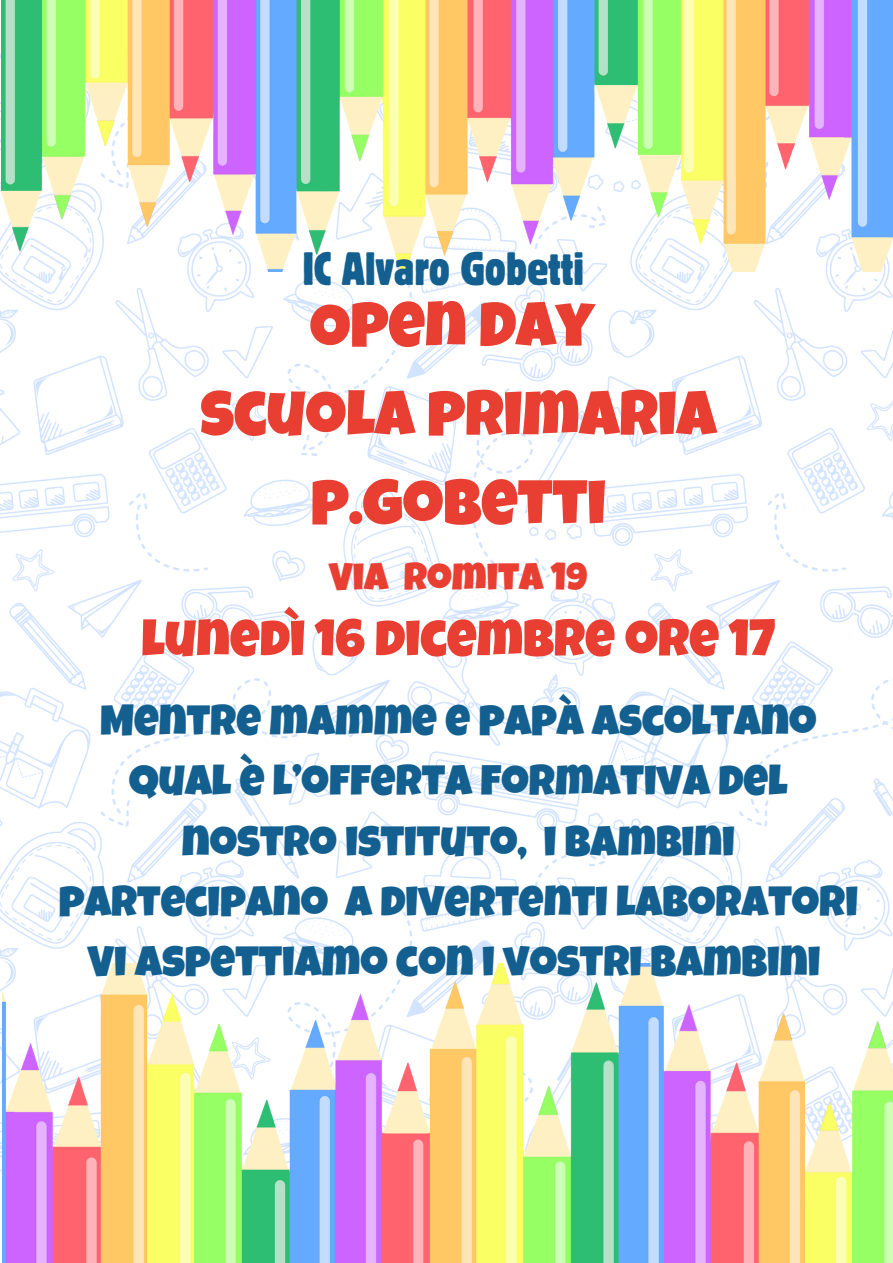
<style>
.page{position:relative;width:893px;height:1263px;background:#fff}
.page>*{position:absolute;margin:0;border:0;box-sizing:border-box;transform-origin:0 0}
.t1{font:63.6px/88.9px "Luckiest Guy";color:#e93f33;text-align:center}
.t2{font:51.68px "Luckiest Guy";color:#e93f33}
.t3{font:condensed 46.28px "Block W1 G";color:#135f8f}
.t4{font:42.97px/60.2px "Luckiest Guy";color:#135f8f;text-align:center}
.t5{font:38.78px "Luckiest Guy";color:#e93f33}
</style>
<div class="page">
<img style="left:0;top:0;width:893px;height:1172px">
<img style="left:2px;top:964px;width:891px;height:299px">
<img style="left:2px;top:0;width:891px;height:271px">
<p class="t3" style="left:302px;top:238px;width:283px">IC Alvaro Gobetti</p>
<p class="t1" style="left:200px;top:289px;width:518px">OPEN DAY<br>SCUOLA PRIMARIA<br>P.GOBETTI</p>
<p class="t5" style="left:329px;top:562px;width:260px">VIA ROMITA 19</p>
<p class="t2" style="left:141px;top:619px;width:635px">LUNEDÌ 16 DICEMBRE ORE 17</p>
<p class="t4" style="left:59px;top:696px;width:801px">MENTRE MAMME E PAPÀ ASCOLTANO<br>QUAL È L’OFFERTA FORMATIVA DEL<br>NOSTRO ISTITUTO, I BAMBINI<br>PARTECIPANO A DIVERTENTI LABORATORI</p>
<p class="t4" style="left:88px;top:937px;width:734px">VI ASPETTIAMO CON I VOSTRI BAMBINI</p>
</div>
